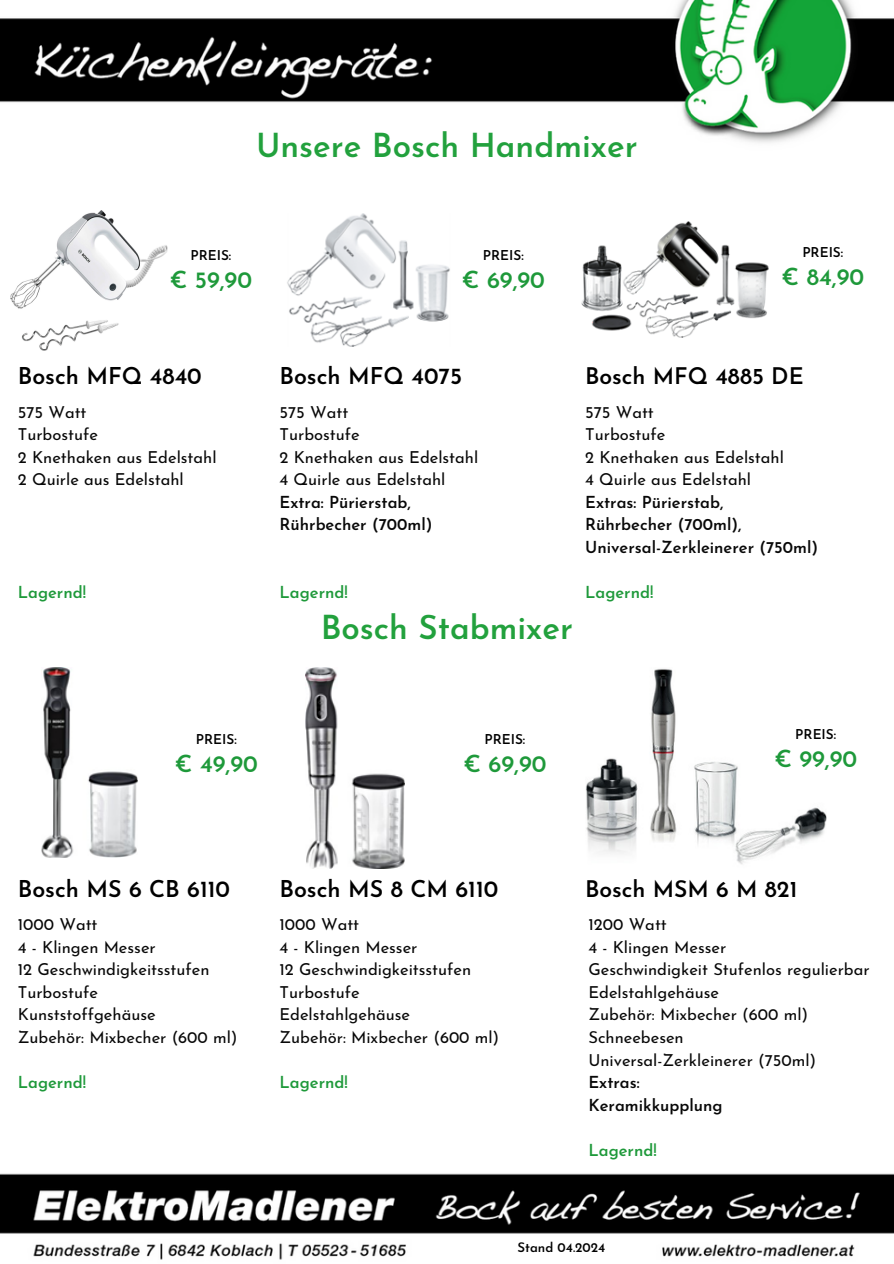
<style>
.page{position:relative;width:894px;height:1264px;background:#fff}
.page>*{position:absolute;margin:0;border:0;box-sizing:border-box;transform-origin:0 0}
.t1{font:600 33px "Josefin Sans";color:#22a13d}
.t2{font:600 23.4px "Josefin Sans";color:#1e993a}
.t3{font:600 23.1px "Josefin Sans";color:#000}
.t4{font:600 22.8px "Josefin Sans";color:#000}
.t5{font:16.5px/22.5px "Josefin Sans";color:#080808}
.t6{font:600 16.5px/22.5px "Josefin Sans";color:#080808}
.t7{font:600 16.5px "Josefin Sans";color:#1e993a}
.t8{font:600 13.5px "Josefin Sans";color:#000}
.t9{font:600 13.2px "Josefin Sans";color:#000}
.s1{font-weight:600}
.s2{font-weight:400}
</style>
<div class="page">
<img style="left:0;top:0;width:893px;height:1260px">
<img style="left:279px;top:213px;width:179px;height:133px">
<img style="left:571px;top:222px;width:207px;height:116px">
<img style="left:42px;top:667px;width:95px;height:190px">
<img style="left:305px;top:667px;width:99px;height:201px">
<img style="left:585px;top:667px;width:240px;height:201px">
<img style="left:10px;top:211px;width:158px;height:139px">
<h4 class="t1" style="left:256px;top:132px;width:383px">Unsere Bosch Handmixer</h4>
<h2 class="t8" style="left:190px;top:250px;width:42px">PREIS:</h2>
<h2 class="t2" style="left:170px;top:270px;width:84px">€ 59,90</h2>
<h2 class="t8" style="left:482px;top:250px;width:42px">PREIS:</h2>
<h2 class="t2" style="left:461px;top:270px;width:84px">€ 69,90</h2>
<h2 class="t8" style="left:802px;top:247px;width:42px">PREIS:</h2>
<h2 class="t2" style="left:781px;top:267px;width:84px">€ 84,90</h2>
<h5 class="t3" style="left:18px;top:367px;width:185px">Bosch MFQ 4840</h5>
<h4 class="t3" style="left:279px;top:367px;width:184px">Bosch MFQ 4075</h4>
<h3 class="t4" style="left:585px;top:367px;width:220px">Bosch MFQ 4885 DE</h3>
<h4 class="t5" style="left:18px;top:402px;width:200px">575 Watt<br>Turbostufe<br>2 Knethaken aus Edelstahl<br>2 Quirle aus Edelstahl</h4>
<h3 class="t7" style="left:18px;top:585px;width:70px">Lagernd!</h3>
<h3 class="t5" style="left:279px;top:402px;width:200px">575 Watt<br>Turbostufe<br>2 Knethaken aus Edelstahl<br>4 Quirle aus Edelstahl<br><span class="s1">Extra: Pürierstab,<br>Rührbecher (700ml)</span></h3>
<h1 class="t7" style="left:279px;top:585px;width:70px">Lagernd!</h1>
<p class="t6" style="left:585px;top:402px;width:234px"><span class="s2">575 Watt<br>Turbostufe<br>2 Knethaken aus Edelstahl<br>4 Quirle aus Edelstahl<br></span>Extras: Pürierstab,<br>Rührbecher (700ml),<br>Universal-Zerkleinerer (750ml)</p>
<p class="t7" style="left:585px;top:585px;width:70px">Lagernd!</p>
<p class="t1" style="left:320px;top:614px;width:254px">Bosch Stabmixer</p>
<h5 class="t8" style="left:196px;top:734px;width:42px">PREIS:</h5>
<h5 class="t2" style="left:175px;top:754px;width:84px">€ 49,90</h5>
<h5 class="t8" style="left:484px;top:734px;width:42px">PREIS:</h5>
<h5 class="t2" style="left:463px;top:754px;width:84px">€ 69,90</h5>
<h2 class="t8" style="left:795px;top:729px;width:42px">PREIS:</h2>
<h2 class="t2" style="left:774px;top:749px;width:84px">€ 99,90</h2>
<h5 class="t3" style="left:18px;top:879px;width:214px">Bosch MS 6 CB 6110</h5>
<h4 class="t5" style="left:18px;top:915px;width:221px">1000 Watt<br>4 - Klingen Messer<br>12 Geschwindigkeitsstufen<br>Turbostufe<br>Kunststoffgehäuse<br>Zubehör: Mixbecher (600 ml)</h4>
<h3 class="t7" style="left:18px;top:1075px;width:70px">Lagernd!</h3>
<h2 class="t3" style="left:279px;top:879px;width:220px">Bosch MS 8 CM 6110</h2>
<h2 class="t4" style="left:585px;top:880px;width:214px">Bosch MSM 6 M 821</h2>
<h4 class="t5" style="left:279px;top:915px;width:221px">1000 Watt<br>4 - Klingen Messer<br>12 Geschwindigkeitsstufen<br>Turbostufe<br>Edelstahlgehäuse<br>Zubehör: Mixbecher (600 ml)</h4>
<h3 class="t7" style="left:279px;top:1075px;width:70px">Lagernd!</h3>
<h4 class="t5" style="left:588px;top:915px;width:282px">1200 Watt<br>4 - Klingen Messer<br>Geschwindigkeit Stufenlos regulierbar<br>Edelstahlgehäuse<br>Zubehör: Mixbecher (600 ml)<br>Schneebesen<br>Universal-Zerkleinerer (750ml)<br><span class="s1">Extras:<br>Keramikkupplung</span></h4>
<h3 class="t7" style="left:588px;top:1143px;width:70px">Lagernd!</h3>
<p class="t9" style="left:517px;top:1241px;width:89px">Stand 04.2024</p>
</div>
